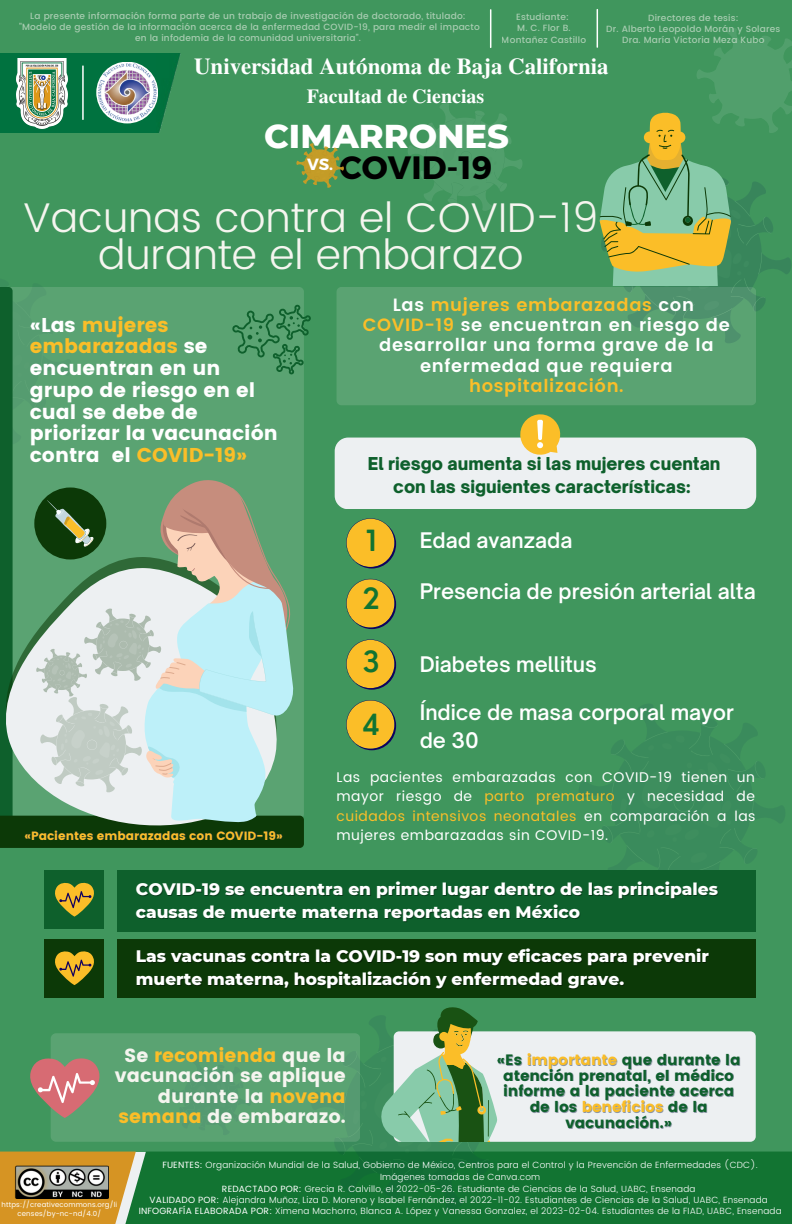
<style>
.page{position:relative;width:792px;height:1224px;background:#40965d}
.page>*{position:absolute;margin:0;border:0;box-sizing:border-box;transform-origin:0 0}
.t1{font:300 41.5px/37.5px "Poppins";color:#f5f5ef;text-align:center}
.t2{font:800 33.7px "Montserrat";color:#fff}
.t3{font:700 32.3px "Montserrat";color:#000}
.t4{font:600 28.5px/58.5px "Nourd";color:#127432}
.t5{font:700 22.9px "Te X Gyre Termes";color:#fff}
.t6{font:600 20.6px/28.5px "Open Sauce One";color:#fff}
.t7{font:20px/21.8px "Poppins";color:#fff}
.t8{font:700 20px "Te X Gyre Termes";color:#fff}
.t9{font:19px/20.2px "Poppins";color:#f5f5ef;text-align:right}
.t10{font:600 17.8px/20.2px "Poppins";letter-spacing:.035em;color:#fff;text-align:center}
.t11{font:600 17.8px "Poppins";letter-spacing:.035em;color:#fbbe28}
.t12{font:800 17px/23.2px "Montserrat";color:#fff}
.t13{font:900 17px/23.2px "Open Sauce One";color:#0e602c;text-align:center}
.t14{font:15px/15.8px "Poppins";color:#0e602c;text-align:center}
.t15{font:14px/19.5px "Poppins";letter-spacing:.035em;color:#fff;text-align:justify}
.t16{font:12px "Poppins";color:#fbbe28}
.t17{font:300 9px/11.2px "Poppins";letter-spacing:.02em;color:#fff;text-align:center}
.t18{font:500 9px/11.2px "Poppins";letter-spacing:.02em;color:#f5f5ef;text-align:center}
.t19{font:7px/8.8px "Poppins";letter-spacing:.02em;color:#fff;text-align:center}
.s1{color:#fbbe28}
.s2{color:rgb(29 50 80/.48)}
.s3{font-weight:400}
</style>
<div class="page">
<div style="left:109px;top:1152px;width:683px;height:72px;background:#127432"></div>
<div style="left:394px;top:1031px;width:362px;height:111px;background:#edf0f2;border-radius:5px"></div>
<div style="left:337px;top:287px;width:419px;height:118px;background:#5aa372;border-radius:5px"></div>
<svg style="left:579px;top:704px;width:206px;height:130px"></svg>
<svg style="left:603px;top:720px;width:161px;height:150px"></svg>
<div style="left:13px;top:287px;width:291px;height:186px;background:#5aa372"></div>
<div style="left:13px;top:287px;width:59px;height:159px;background:#5aa372"></div>
<div style="left:0;top:287px;width:13px;height:559px;background:#0e602c"></div>
<svg style="left:0;top:473px;width:304px;height:375px;background:#95b7a2"></svg>
<div style="left:335px;top:438px;width:421px;height:71px;background:#edf0f2;border-radius:14px"></div>
<svg style="left:346px;top:518px;width:50px;height:51px"></svg>
<svg style="left:346px;top:579px;width:50px;height:50px"></svg>
<svg style="left:346px;top:639px;width:50px;height:51px"></svg>
<svg style="left:346px;top:700px;width:50px;height:50px"></svg>
<svg style="left:519px;top:414px;width:42px;height:41px"></svg>
<div style="left:118px;top:870px;width:638px;height:61px;background:#0e602c"></div>
<div style="left:44px;top:870px;width:60px;height:59px;background:#0e602c"></div>
<svg style="left:55px;top:883px;width:39px;height:34px"></svg>
<div style="left:118px;top:939px;width:638px;height:58px;background:#0c3907"></div>
<div style="left:44px;top:939px;width:60px;height:58px;background:#0c3907"></div>
<svg style="left:55px;top:951px;width:39px;height:34px"></svg>
<div style="left:51px;top:1033px;width:309px;height:109px;background:#5aa372;border-radius:5px"></div>
<svg style="left:30px;top:1058px;width:70px;height:60px"></svg>
<svg style="left:232px;top:305px;width:79px;height:69px;background:#499563"></svg>
<svg style="left:336px;top:1007px;width:162px;height:184px"></svg>
<svg style="left:596px;top:28px;width:196px;height:315px"></svg>
<div style="left:0;top:1152px;width:136px;height:72px;background:#d69423"></div>
<svg style="left:408px;top:103px;width:114px;height:108px"></svg>
<svg style="left:296px;top:143px;width:48px;height:45px"></svg>
<hr style="left:490px;top:10px;width:1px;height:37px;background:#fff">
<hr style="left:597px;top:10px;width:1px;height:37px;background:#fff">
<img style="left:155px;top:53px;width:26px;height:79px">
<div style="left:0;top:53px;width:155px;height:80px;background:#00723f"></div>
<img style="left:16px;top:59px;width:51px;height:69px">
<img style="left:96px;top:60px;width:64px;height:65px">
<hr style="left:82px;top:66px;width:2px;height:53px;background:#fff">
<img style="left:15px;top:1165px;width:93px;height:33px">
<p class="t18" style="left:19px;top:10px;width:462px">La presente información forma parte de un trabajo de investigación de doctorado, titulado: "Modelo de gestión de la información acerca de la enfermedad COVID-19, para medir el impacto en la infodemia de la comunidad universitaria".</p>
<p class="t18" style="left:606px;top:12px;width:176px">Directores de tesis:<br>Dr. Alberto Leopoldo Morán y Solares<br>Dra. María Victoria Meza Kubo</p>
<p class="t18" style="left:502px;top:11px;width:86px">Estudiante:<br>M. C. Flor B.<br>Montañez Castillo</p>
<h3 class="t5" style="left:194px;top:49px;width:416px">Universidad Autónoma de Baja California</h3>
<h3 class="t8" style="left:307px;top:81px;width:179px">Facultad de Ciencias</h3>
<h2 class="t2" style="left:264px;top:116px;width:246px">CIMARRONES</h2>
<h3 class="t3" style="left:307px;top:146px;width:187px"><sup>VS.</sup> COVID-19</h3>
<h1 class="t1" style="left:23px;top:199px;width:577px">Vacunas contra el COVID-19 durante el embarazo</h1>
<h3 class="t7" style="left:30px;top:314px;width:249px">«Las <span class="s1">mujeres embarazadas</span> se encuentran en un grupo de riesgo en el cual se debe de priorizar la vacunación contra el <span class="s1">COVID-19»</span></h3>
<h3 class="t10" style="left:363px;top:295px;width:369px">Las <span class="s1">mujeres embarazadas</span> con<br><span class="s1">COVID-19</span> se encuentran en riesgo de desarrollar una forma grave de la enfermedad que requiera</h3>
<h3 class="t11" style="left:469px;top:375px;width:156px">hospitalización.</h3>
<h3 class="t13" style="left:368px;top:452px;width:354px">El riesgo aumenta si las mujeres cuentan con las siguientes características:</h3>
<h3 class="t4" style="left:362px;top:511px;width:19px">1<br>2</h3>
<h3 class="t6" style="left:420px;top:526px;width:154px">Edad avanzada</h3>
<h3 class="t6" style="left:420px;top:577px;width:337px">Presencia de presión arterial alta</h3>
<h3 class="t4" style="left:363px;top:632px;width:19px">3</h3>
<h3 class="t6" style="left:420px;top:650px;width:178px">Diabetes mellitus</h3>
<h3 class="t6" style="left:420px;top:698px;width:316px">Índice de masa corporal mayor de 30</h3>
<h3 class="t15" style="left:337px;top:767px;width:421px">Las pacientes embarazadas con COVID-19 tienen un mayor riesgo de <span class="s1">parto prematuro</span> y necesidad de <span class="s1">cuidados intensivos neonatales</span> en comparación a las mujeres embarazadas sin COVID-19.</h3>
<h3 class="t12" style="left:136px;top:877px;width:584px">COVID-19 se encuentra en primer lugar dentro de las principales causas de muerte materna reportadas en México</h3>
<h3 class="t12" style="left:136px;top:944px;width:575px">Las vacunas contra la COVID-19 son muy eficaces para prevenir muerte materna, hospitalización y enfermedad grave.</h3>
<h3 class="t4" style="left:362px;top:695px;width:19px">4</h3>
<h3 class="t16" style="left:24px;top:828px;width:260px">«Pacientes embarazadas con COVID-19»</h3>
<h3 class="t9" style="left:115px;top:1045px;width:232px">Se <span class="s1">recomienda</span> que la vacunación se aplique durante la <span class="s1">novena semana</span> de embarazo.</h3>
<h3 class="t14" style="left:498px;top:1052px;width:244px"><span class="s2">«Es</span> <span class="s1">importante</span> que durante la atención prenatal, el médico informe a la paciente acerca de los <span class="s1">beneficios</span> <span class="s2">de la </span>vacunación.»</h3>
<p class="t19" style="left:2px;top:1201px;width:117px">https://creativecommons.org/li censes/by-nc-nd/4.0/</p>
<p class="t17" style="left:162px;top:1160px;width:597px"><span class="s3">FUENTES:</span> Organización Mundial de la Salud, Gobierno de México, Centros para el Control y la Prevención de Enfermedades (CDC).<br>Imágenes tomadas de Canva.com</p>
<p class="t17" style="left:139px;top:1183px;width:644px"><span class="s3">REDACTADO POR:</span> Grecia R. Calvillo, el 2022-05-26. Estudiante de Ciencias de la Salud, UABC, Ensenada<br><span class="s3">VALIDADO POR:</span> Alejandra Muñoz, Liza D. Moreno y Isabel Fernández, el 2022-11-02. Estudiantes de Ciencias de la Salud, UABC, Ensenada<br><span class="s3">INFOGRAFÍA ELABORADA POR:</span> Ximena Machorro, Blanca A. López y Vanessa Gonzalez, el 2023-02-04. Estudiantes de la FIAD, UABC, Ensenada</p>
</div>
